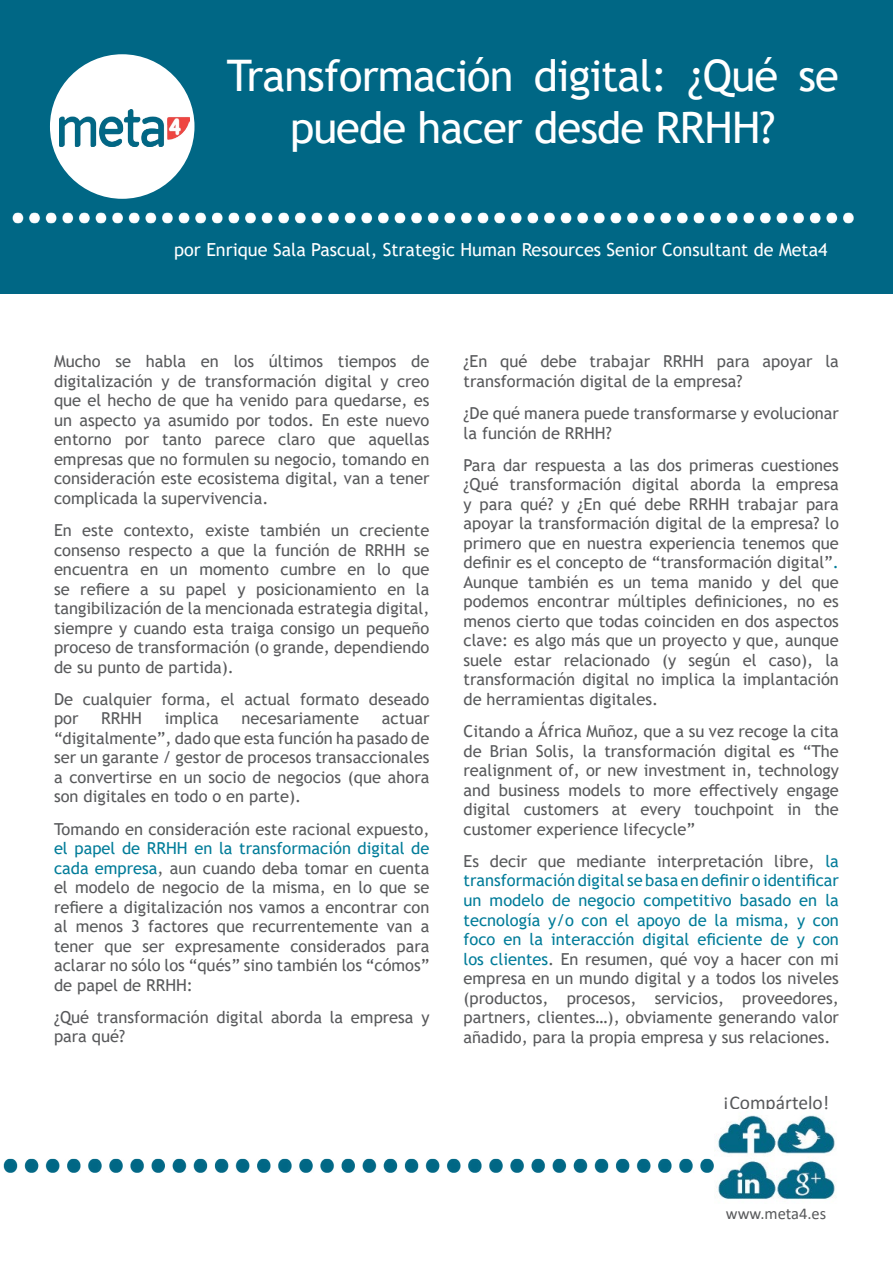
<style>
.page{position:relative;width:893px;height:1263px;background:#fff}
.page>*{position:absolute;margin:0;border:0;box-sizing:border-box;transform-origin:0 0}
.t1{font:43.5px/52.2px "Trebuchet MS";letter-spacing:-.02em;color:#fff;text-align:center}
.t2{font:19.5px "Calibri";color:#58595b}
.t3{font:18px "Trebuchet MS";color:#fff}
.t4{font:16.5px/19.5px "Trebuchet MS";color:#58595b;text-align:justify}
.t5{font:16.5px "Calibri";color:#58595b}
.s1{color:#007c99}
</style>
<div class="page">
<img style="left:716px;top:1115px;width:119px;height:85px">
<img style="left:718px;top:1115px;width:58px;height:41px">
<img style="left:3px;top:1158px;width:711px;height:15px">
<div style="left:0;top:0;width:893px;height:293px;background:#006785"></div>
<img style="left:12px;top:198px;width:842px;height:26px">
<div style="left:50px;top:54px;width:144px;height:145px;background:#fff;border-radius:50%"></div>
<img style="left:60px;top:109px;width:129px;height:37px">
<h1 class="t1" style="left:227px;top:49px;width:614px">Transformación digital: ¿Qué se puede hacer desde RRHH?</h1>
<p class="t3" style="left:174px;top:238px;width:655px">por Enrique Sala Pascual, Strategic Human Resources Senior Consultant de Meta4</p>
<p class="t4" style="left:54px;top:351px;width:377px">Mucho se habla en los últimos tiempos de digitalización y de transformación digital y creo que el hecho de que ha venido para quedarse, es un aspecto ya asumido por todos. En este nuevo entorno por tanto parece claro que aquellas empresas que no formulen su negocio, tomando en consideración este ecosistema digital, van a tener complicada la supervivencia.</p>
<p class="t4" style="left:54px;top:520px;width:377px">En este contexto, existe también un creciente consenso respecto a que la función de RRHH se encuentra en un momento cumbre en lo que se refiere a su papel y posicionamiento en la tangibilización de la mencionada estrategia digital, siempre y cuando esta traiga consigo un pequeño proceso de transformación (o grande, dependiendo de su punto de partida).</p>
<p class="t4" style="left:54px;top:689px;width:377px">De cualquier forma, el actual formato deseado por</p>
<p class="t4" style="left:101px;top:709px;width:42px">RRHH</p>
<p class="t4" style="left:165px;top:709px;width:55px">implica</p>
<p class="t4" style="left:242px;top:709px;width:119px">necesariamente</p>
<p class="t4" style="left:54px;top:709px;width:377px;text-indent:328px">actuar “digitalmente”, dado que esta función ha pasado de ser un garante / gestor de procesos transaccionales a convertirse en un socio de negocios (que ahora son digitales en todo o en parte).</p>
<p class="t4" style="left:54px;top:819px;width:377px">Tomando en consideración este racional expuesto,</p>
<p class="t4" style="left:54px;top:838px;width:377px"><span class="s1">el papel de RRHH en la transformación digital de cada empresa</span>, aun cuando deba tomar en cuenta el modelo de negocio de la misma, en lo que se refiere a digitalización nos vamos a encontrar con al menos 3 factores que recurrentemente van a tener que ser expresamente considerados para aclarar no sólo los “qués” sino también los “cómos” de papel de RRHH:</p>
<p class="t4" style="left:54px;top:1007px;width:377px">¿Qué transformación digital aborda la empresa y para qué?</p>
<p class="t4" style="left:463px;top:352px;width:377px">¿En qué debe trabajar RRHH para apoyar la transformación digital de la empresa?</p>
<p class="t4" style="left:463px;top:403px;width:377px">¿De qué manera puede transformarse y evolucionar la función de RRHH?</p>
<p class="t4" style="left:463px;top:455px;width:377px">Para dar respuesta a las dos primeras cuestiones ¿Qué transformación digital aborda la empresa y para qué? y ¿En qué debe RRHH trabajar para apoyar la transformación digital de la empresa? lo primero que en nuestra experiencia tenemos que definir es el concepto de “transformación digital”<span class="s1">.<br></span>Aunque también es un tema manido y del que podemos encontrar múltiples definiciones, no es menos cierto que todas coinciden en dos aspectos clave: es algo más que un proyecto y que, aunque suele estar relacionado (y según el caso), la transformación digital no implica la implantación de herramientas digitales.</p>
<p class="t4" style="left:463px;top:721px;width:377px">Citando a África Muñoz, que a su vez recoge la cita de Brian Solis, la transformación digital es “The realignment of, or new investment in, technology and business models to more effectively engage digital customers at every touchpoint in the customer experience lifecycle”</p>
<p class="t4" style="left:463px;top:851px;width:377px">Es decir que mediante interpretación libre, <span class="s1">la transformación digital se basa en definir o identificar un modelo de negocio competitivo basado en la tecnología y/o con el apoyo de la misma, y con foco en la interacción digital eficiente de y con los clientes</span>. En resumen, qué voy a hacer con mi empresa en un mundo digital y a todos los niveles (productos, procesos, servicios, proveedores, partners, clientes…), obviamente generando valor añadido, para la propia empresa y sus relaciones.</p>
<p class="t2" style="left:723px;top:1089px;width:108px">¡Compártelo!</p>
<p class="t5" style="left:726px;top:1201px;width:102px">www.meta4.es</p>
</div>
